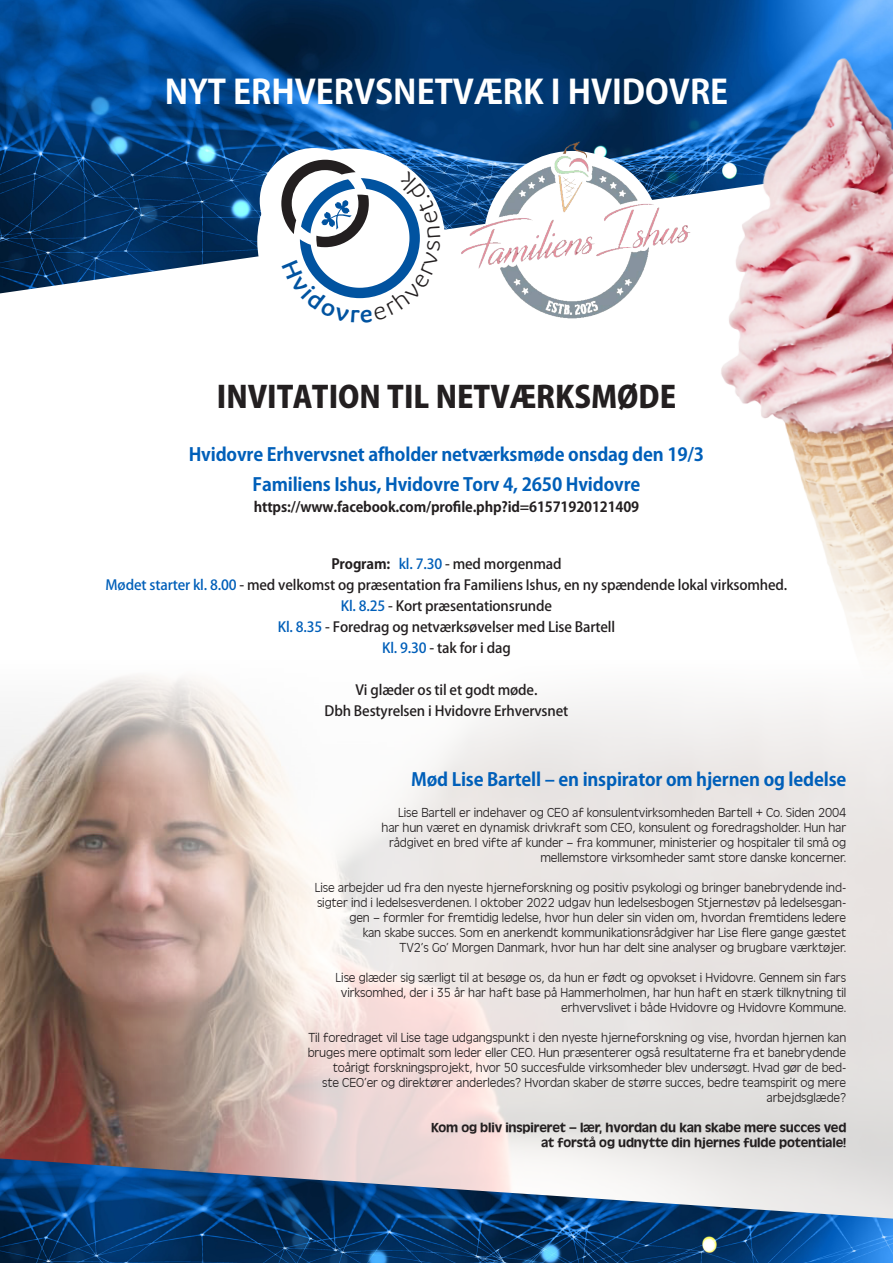
<style>
.page{position:relative;width:893px;height:1263px;background:#fff}
.page>*{position:absolute;margin:0;border:0;box-sizing:border-box;transform-origin:0 0}
.t1{font:700 33px "Koz Go Pr 6 N";color:#fff}
.t2{font:800 30px "Koz Go Pr 6 N";color:#231f20}
.t3{font:700 18px "Koz Go Pr 6 N";letter-spacing:-.01em;color:#005fb9}
.t4{font:500 13.95px "Koz Go Pr 6 N";letter-spacing:-.01em;color:#231f20}
.t5{font:700 13.95px "Koz Go Pr 6 N";letter-spacing:-.01em;color:#231f20}
.t6{font:300 13.5px/15px "Antigoni";letter-spacing:-.01em;color:#231f20;text-align:right}
.t7{font:13.5px/15px "Antigoni Med";letter-spacing:-.01em;color:#231f20;text-align:right}
.s1{font-weight:700}
.s2{color:#005fb9}
</style>
<div class="page">
<img style="left:0;top:0;width:893px;height:293px">
<div style="left:257px;top:149px;width:188px;height:185px;background:#fff;border-radius:50%"></div>
<div style="left:260px;top:148px;width:109px;height:106px;background:#fff;border-radius:50%"></div>
<img style="left:0;top:689px;width:89px;height:469px">
<svg style="left:89px;top:675px;width:804px;height:483px;background:#ddd1cd"></svg>
<img style="left:0;top:1158px;width:893px;height:105px">
<img style="left:422px;top:16px;width:471px;height:884px">
<svg style="left:281px;top:160px;width:159px;height:163px"></svg>
<p class="t1" style="left:165px;top:73px;width:565px">NYT ERHVERVSNETVÆRK I HVIDOVRE</p>
<p class="t2" style="left:217px;top:380px;width:461px">INVITATION TIL NETVÆRKSMØDE</p>
<p class="t3" style="left:189px;top:444px;width:517px">Hvidovre Erhvervsnet afholder netværksmøde onsdag den 19/3</p>
<p class="t3" style="left:253px;top:474px;width:389px">Familiens Ishus, Hvidovre Torv 4, 2650 Hvidovre</p>
<p class="t5" style="left:254px;top:499px;width:387px">https://www.facebook.com/profile.php?id=61571920121409</p>
<p class="t4" style="left:331px;top:556px;width:232px"><span class="s1">Program:</span> <span class="s2">kl. 7.30</span> - med morgenmad</p>
<p class="t4" style="left:106px;top:577px;width:683px"><span class="s2">Mødet starter kl. 8.00</span> - med velkomst og præsentation fra Familiens Ishus, en ny spændende lokal virksomhed.</p>
<p class="t4" style="left:341px;top:598px;width:213px"><span class="s2">Kl. 8.25</span> - Kort præsentationsrunde</p>
<p class="t4" style="left:278px;top:619px;width:339px"><span class="s2">Kl. 8.35</span> - Foredrag og netværksøvelser med Lise Bartell</p>
<p class="t4" style="left:382px;top:640px;width:130px"><span class="s2">Kl. 9.30</span> - tak for i dag</p>
<p class="t4" style="left:355px;top:682px;width:184px">Vi glæder os til et godt møde.</p>
<p class="t4" style="left:325px;top:703px;width:245px">Dbh Bestyrelsen i Hvidovre Erhvervsnet</p>
<p class="t3" style="left:411px;top:769px;width:437px">Mød Lise Bartell – en inspirator om hjernen og ledelse</p>
<p class="t6" style="left:382px;top:804px;width:466px">Lise Bartell er indehaver og CEO af konsulentvirksomheden Bartell + Co. Siden 2004 har hun været en dynamisk drivkraft som CEO, konsulent og foredragsholder. Hun har rådgivet en bred vifte af kunder – fra kommuner, ministerier og hospitaler til små og mellemstore virksomheder samt store danske koncerner.</p>
<p class="t6" style="left:315px;top:879px;width:533px">Lise arbejder ud fra den nyeste hjerneforskning og positiv psykologi og bringer banebrydende ind&shy;sigter ind i ledelsesverdenen. I oktober 2022 udgav hun ledelsesbogen Stjernestøv på ledelsesgan&shy;gen – formler for fremtidig ledelse, hvor hun deler sin viden om, hvordan fremtidens ledere<br>kan skabe succes. Som en anerkendt kommunikationsrådgiver har Lise flere gange gæstet<br>TV2’s Go’ Morgen Danmark, hvor hun har delt sine analyser og brugbare værktøjer.</p>
<p class="t6" style="left:335px;top:969px;width:512px">Lise glæder sig særligt til at besøge os, da hun er født og opvokset i Hvidovre. Gennem sin fars virksomhed, der i 35 år har haft base på Hammerholmen, har hun haft en stærk tilknytning til erhvervslivet i både Hvidovre og Hvidovre Kommune.</p>
<p class="t6" style="left:308px;top:1029px;width:540px">Til foredraget vil Lise tage udgangspunkt i den nyeste hjerneforskning og vise, hvordan hjernen kan bruges mere optimalt som leder eller CEO. Hun præsenterer også resultaterne fra et banebrydende toårigt forskningsprojekt, hvor 50 succesfulde virksomheder blev undersøgt. Hvad gør de bed-<br>ste CEO’er og direktører anderledes? Hvordan skaber de større succes, bedre teamspirit og mere arbejdsglæde?</p>
<p class="t7" style="left:431px;top:1119px;width:417px">Kom og bliv inspireret – lær, hvordan du kan skabe mere succes ved at forstå og udnytte din hjernes fulde potentiale!</p>
</div>
